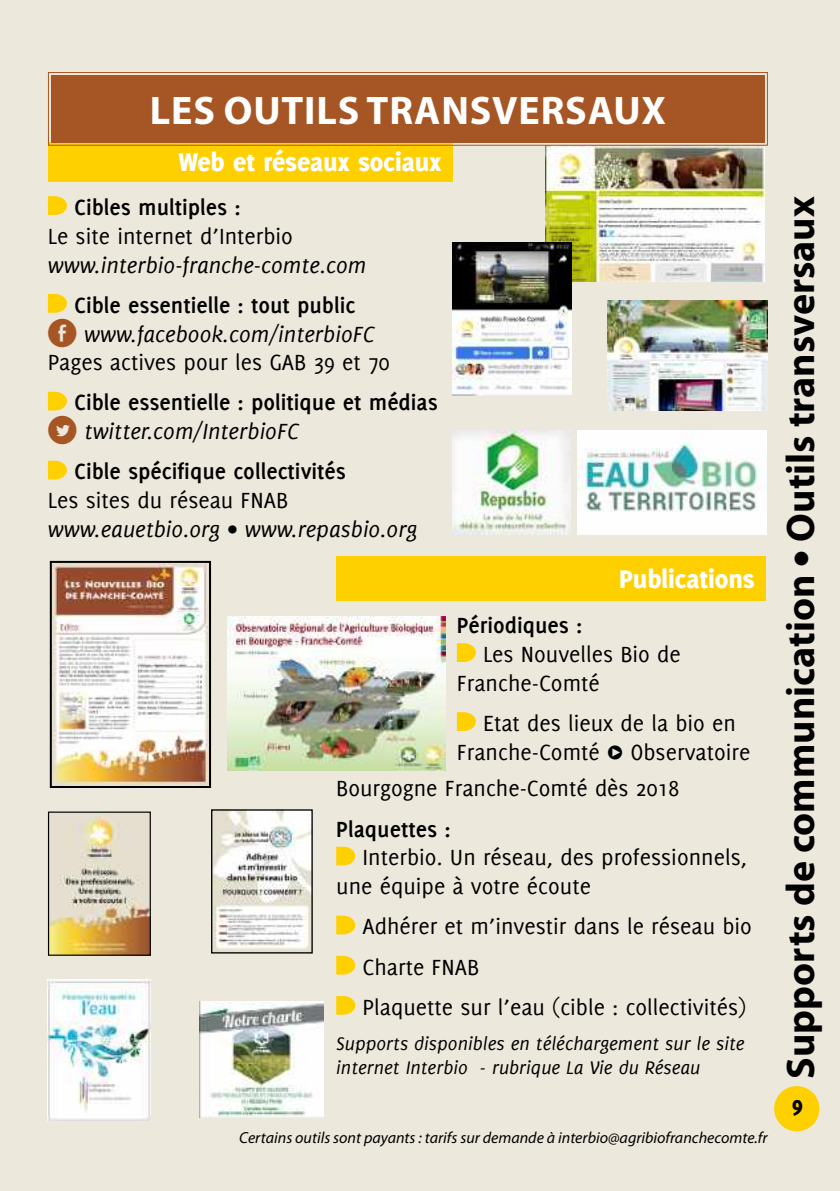
<style>
.page{position:relative;width:840px;height:1191px;background:#fff}
.page>*{position:absolute;margin:0;border:0;box-sizing:border-box;transform-origin:0 0}
.t1{font:700 40px "Myriad Pro";color:#000}
.t2{font:700 40px "Myriad Pro";letter-spacing:.02em;color:#fff}
.t3{font:800 28px "Delicious";color:#fff}
.t4{font:24px/28.8px "Delicious";color:#000}
.t5{font:700 24px/28.8px "Delicious";color:#000}
.t6{font:italic 24px/28.8px "Delicious";color:#000}
.t7{font:800 24px "Delicious";color:#000}
.t8{font:italic 20px/24px "Delicious";color:#000}
.t9{font:italic 16px "Myriad Pro";color:#000}
.s1{font-weight:700}
.s2{font-family:"Social Media Circled";font-size:28px;color:#a65624}
.s3{font-style:italic}
.s4{font-family:"Social Media Circled";font-weight:400;font-size:28px;color:#a65624}
.s5{font-weight:400;font-style:italic}
.s6{font-style:normal}
.s7{font-family:"Delicious";font-weight:400;font-style:italic}
</style>
<div class="page">
<div style="left:0;top:0;width:839px;height:1191px;background:#ede8dc"></div>
<img style="left:545px;top:146px;width:219px;height:136px">
<div style="left:773px;top:1086px;width:46px;height:45px;background:#ffd000;border-radius:50%"></div>
<div style="left:48px;top:142px;width:404px;height:39px;background:#ffd000"></div>
<svg style="left:48px;top:72px;width:720px;height:74px;background:#aa5f2c"></svg>
<div style="left:51px;top:75px;width:713px;height:68px;border:3px solid #a65624"></div>
<svg style="left:48px;top:196px;width:19px;height:19px"></svg>
<svg style="left:48px;top:294px;width:19px;height:19px"></svg>
<svg style="left:48px;top:392px;width:19px;height:18px"></svg>
<svg style="left:48px;top:461px;width:19px;height:18px"></svg>
<img style="left:577px;top:430px;width:188px;height:104px">
<img style="left:452px;top:430px;width:118px;height:104px">
<img style="left:213px;top:811px;width:97px;height:140px">
<div style="left:211px;top:809px;width:101px;height:144px;border:1px solid #000"></div>
<img style="left:50px;top:813px;width:99px;height:140px">
<div style="left:48px;top:811px;width:103px;height:144px;border:1px solid #000"></div>
<img style="left:48px;top:979px;width:103px;height:141px">
<img style="left:200px;top:1001px;width:123px;height:116px">
<img style="left:452px;top:243px;width:119px;height:153px">
<img style="left:607px;top:301px;width:160px;height:110px">
<svg style="left:456px;top:643px;width:19px;height:19px"></svg>
<svg style="left:456px;top:712px;width:19px;height:19px"></svg>
<div style="left:336px;top:556px;width:429px;height:44px;background:#ffd000"></div>
<img style="left:53px;top:564px;width:155px;height:221px">
<div style="left:50px;top:561px;width:161px;height:227px;border:2px solid #000"></div>
<img style="left:227px;top:616px;width:218px;height:154px">
<svg style="left:336px;top:846px;width:19px;height:19px"></svg>
<svg style="left:336px;top:915px;width:19px;height:19px"></svg>
<svg style="left:336px;top:955px;width:19px;height:19px"></svg>
<svg style="left:336px;top:996px;width:19px;height:18px"></svg>
<h1 class="t2" style="left:150px;top:84px;width:517px">LES OUTILS TRANSVERSAUX</h1>
<p class="t3" style="left:178px;top:146px;width:264px">Web et réseaux sociaux</p>
<p class="t5" style="left:74px;top:192px;width:168px">Cibles multiples :</p>
<p class="t4" style="left:48px;top:221px;width:246px">Le site internet d’Interbio</p>
<p class="t6" style="left:48px;top:250px;width:320px">www.interbio-franche-comte.com</p>
<p class="t4" style="left:48px;top:290px;width:343px;text-indent:26px"><span class="s1">Cible essentielle : tout public<br></span><span class="s2">E</span> <span class="s3">www.facebook.com/interbioFC<br></span>Pages actives pour les GAB 39 et 70</p>
<p class="t5" style="left:48px;top:388px;width:391px;text-indent:26px">Cible essentielle : politique et médias<br><span class="s4">D</span> <span class="s5">twitter.com/InterbioFC</span></p>
<p class="t5" style="left:74px;top:457px;width:273px">Cible spécifique collectivités</p>
<p class="t6" style="left:48px;top:486px;width:370px"><span class="s6">Les sites du réseau FNAB </span>www.eauetbio.org <span class="s6">•</span> www.repasbio.org</p>
<p class="t3" style="left:619px;top:562px;width:137px">Publications</p>
<p class="t5" style="left:456px;top:610px;width:127px">Périodiques :</p>
<p class="t4" style="left:456px;top:639px;width:225px;text-indent:26px">Les Nouvelles Bio de<br>Franche-Comté</p>
<p class="t4" style="left:456px;top:708px;width:295px;text-align:center">Etat des lieux de la bio en<br>Franche-Comté Δ Observatoire</p>
<p class="t4" style="left:336px;top:774px;width:344px">Bourgogne Franche-Comté dès 2018</p>
<p class="t5" style="left:336px;top:814px;width:116px">Plaquettes :</p>
<p class="t4" style="left:336px;top:843px;width:412px;text-indent:26px">Interbio. Un réseau, des professionnels, une équipe à votre écoute</p>
<p class="t4" style="left:362px;top:906px;width:391px;line-height:40.2px">Adhérer et m’investir dans le réseau bio<br>Charte FNAB<br>Plaquette sur l’eau (cible : collectivités)</p>
<p class="t8" style="left:336px;top:1031px;width:409px">Supports disponibles en téléchargement sur le site internet Interbio - rubrique La Vie du Réseau</p>
<p class="t9" style="left:239px;top:1128px;width:529px">Certains outils sont payants : tarifs sur demande à interbio@agribiofranchecomte.fr</p>
<h1 class="t1" style="left:774px;top:1078px;width:883px;rotate:-90deg">Supports de communication <span class="s7">•</span> Outils transversaux</h1>
<p class="t7" style="left:791px;top:1090px;width:12px">9</p>
</div>
